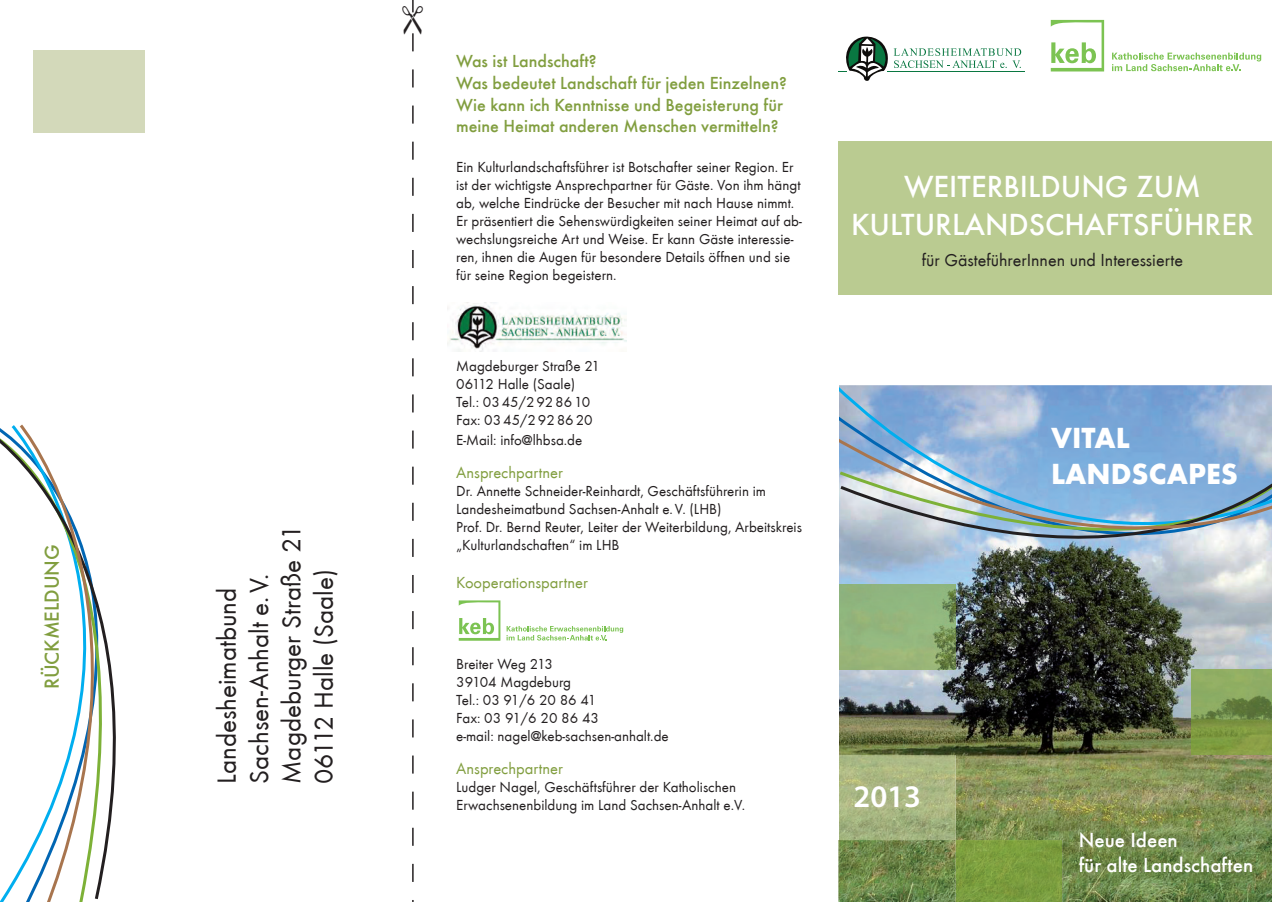
<style>
.page{position:relative;width:1272px;height:902px;background:#fff}
.page>*{position:absolute;margin:0;border:0;box-sizing:border-box;transform-origin:0 0}
.t1{font:500 31.5px/37.8px "Futura TEE";color:#fff;text-align:center}
.t2{font:600 31.5px "Myriad Pro";color:#fff}
.t3{font:700 30px/36px "Futura TEE";color:#fff}
.t4{font:27px/32.4px "Futura TEE";color:#231f20}
.t5{font:500 21px/25.2px "Futura TEE";color:#fff}
.t6{font:500 21px "Futura TEE";color:#819e3f}
.t7{font:500 18px/21.6px "Futura TEE";color:#819e3f}
.t8{font:18px "Futura TEE";color:#231f20}
.t9{font:16.5px "Futura TEE";color:#819e3f}
.t10{font:15px/18px "Futura TEE";color:#231f20}
</style>
<div class="page">
<svg style="left:0;top:426px;width:18px;height:475px"></svg>
<svg style="left:18px;top:424px;width:98px;height:477px"></svg>
<img style="left:447px;top:303px;width:179px;height:48px">
<div style="left:33px;top:51px;width:112px;height:82px;background:#d3d9ba"></div>
<div style="left:838px;top:141px;width:433px;height:153px;background:#bacb91"></div>
<hr style="left:887px;top:71px;width:138px;height:1px;background:#097741">
<svg style="left:838px;top:37px;width:183px;height:44px"></svg>
<img style="left:838px;top:641px;width:433px;height:260px">
<img style="left:838px;top:641px;width:117px;height:28px">
<img style="left:955px;top:840px;width:107px;height:61px">
<img style="left:1191px;top:669px;width:80px;height:85px">
<img style="left:838px;top:754px;width:117px;height:86px">
<svg style="left:839px;top:615px;width:432px;height:26px;background:#677460"></svg>
<svg style="left:839px;top:385px;width:432px;height:230px;background:#8aa9cb"></svg>
<img style="left:839px;top:598px;width:432px;height:13px">
<img style="left:839px;top:430px;width:432px;height:168px">
<svg style="left:1112px;top:53px;width:149px;height:18px"></svg>
<svg style="left:1050px;top:20px;width:54px;height:51px"></svg>
<svg style="left:506px;top:626px;width:117px;height:14px"></svg>
<svg style="left:459px;top:600px;width:41px;height:40px"></svg>
<svg style="left:412px;top:0;width:2px;height:901px"></svg>
<h3 class="t6" style="left:40px;top:689px;width:147px;rotate:-90deg">RÜCKMELDUNG</h3>
<h3 class="t4" style="left:210px;top:783px;width:260px;rotate:-90deg">Landesheimatbund<br>Sachsen-Anhalt e. V.<br>Magdeburger Straße 21<br>06112 Halle (Saale)</h3>
<p class="t7" style="left:456px;top:51px;width:332px">Was ist Landschaft?<br>Was bedeutet Landschaft für jeden Einzelnen?<br>Wie kann ich Kenntnisse und Begeisterung für meine Heimat anderen Menschen vermitteln?</p>
<p class="t10" style="left:456px;top:158px;width:347px">Ein Kulturlandschaftsführer ist Botschafter seiner Region. Er ist der wichtigste Ansprechpartner für Gäste. Von ihm hängt ab, welche Eindrücke der Besucher mit nach Hause nimmt.<br>Er präsentiert die Sehenswürdigkeiten seiner Heimat auf ab&shy;wechslungsreiche Art und Weise. Er kann Gäste interessie&shy;ren, ihnen die Augen für besondere Details öffnen und sie für seine Region begeistern.</p>
<p class="t10" style="left:456px;top:357px;width:145px">Magdeburger Straße 21<br>06112 Halle (Saale)<br>Tel.: 03 45/2 92 86 10<br>Fax: 03 45/2 92 86 20</p>
<p class="t10" style="left:456px;top:430px;width:128px">E-Mail: info@lhbsa.de</p>
<p class="t9" style="left:456px;top:463px;width:108px">Ansprechpartner</p>
<p class="t10" style="left:456px;top:482px;width:347px">Dr. Annette Schneider-Reinhardt, Geschäftsführerin im Landesheimatbund Sachsen-Anhalt e. V. (LHB)<br>Prof. Dr. Bernd Reuter, Leiter der Weiterbildung, Arbeitskreis „Kulturlandschaften“ im LHB</p>
<p class="t9" style="left:456px;top:572px;width:133px">Kooperationspartner</p>
<p class="t10" style="left:456px;top:655px;width:214px">Breiter Weg 213<br>39104 Magdeburg<br>Tel.: 03 91/6 20 86 41<br>Fax: 03 91/6 20 86 43<br>e-mail: nagel@keb-sachsen-anhalt.de</p>
<p class="t9" style="left:456px;top:759px;width:108px">Ansprechpartner</p>
<p class="t10" style="left:456px;top:778px;width:290px">Ludger Nagel, Geschäftsführer der Katholischen<br>Erwachsenenbildung im Land Sachsen-Anhalt e.V.</p>
<h1 class="t1" style="left:851px;top:168px;width:404px">WEITERBILDUNG ZUM<br>KULTURLANDSCHAFTSFÜHRER</h1>
<p class="t8" style="left:921px;top:249px;width:262px">für GästeführerInnen und Interessierte</p>
<h1 class="t2" style="left:853px;top:776px;width:69px">2013</h1>
<h2 class="t3" style="left:1051px;top:419px;width:188px">VITAL<br>LANDSCAPES</h2>
<h3 class="t5" style="left:1078px;top:827px;width:176px">Neue Ideen<br>für alte Landschaften</h3>
</div>
